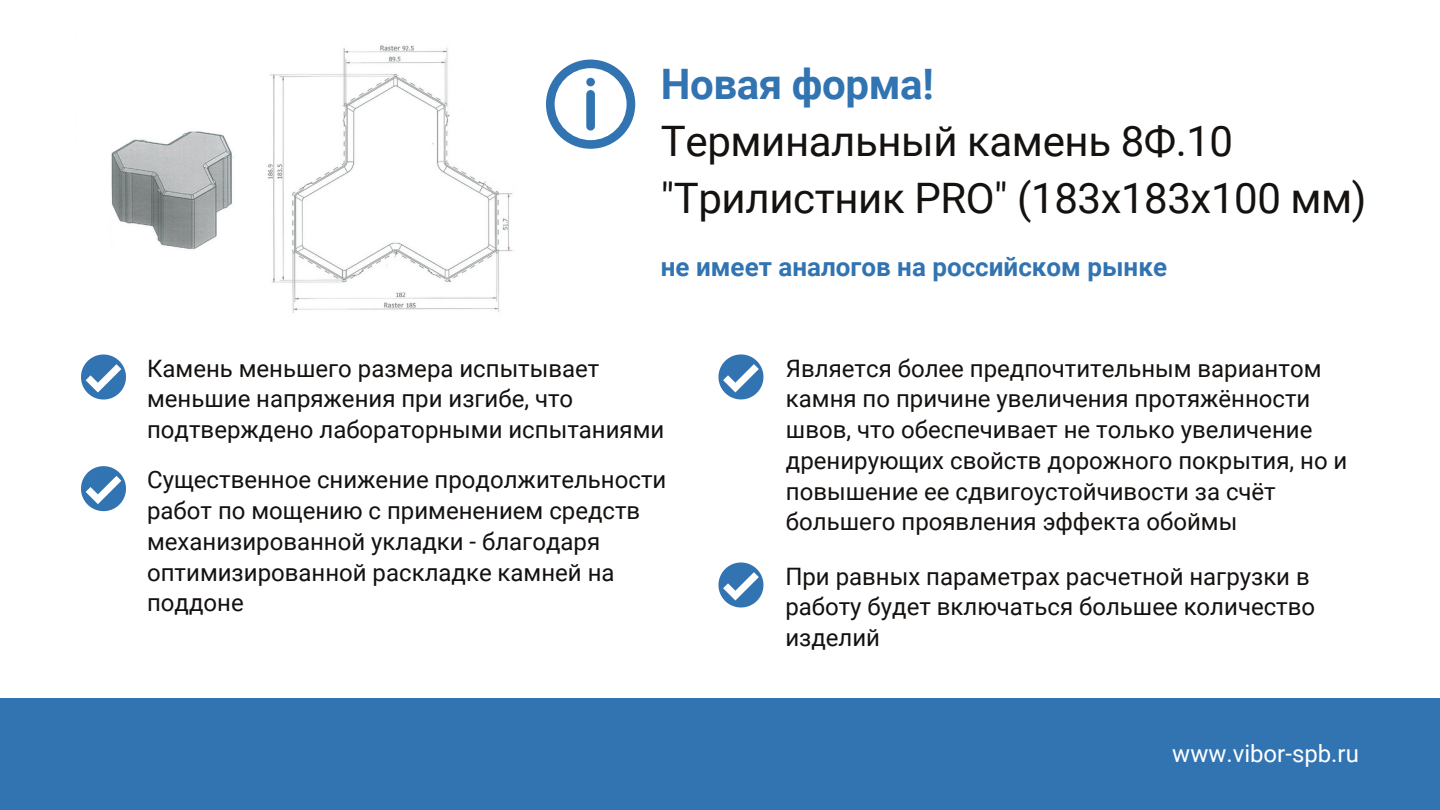
<style>
.page{position:relative;width:1440px;height:810px;background:#fff}
.page>*{position:absolute;margin:0;border:0;box-sizing:border-box;transform-origin:0 0}
.t1{font:42px/57px "Roboto";letter-spacing:-.01em;color:#14110f}
.t2{font:700 42px "Roboto";letter-spacing:-.01em;color:#3274b1}
.t3{font:700 26px "Roboto";color:#3274b1}
.t4{font:24px/30.8px "Roboto";color:#14110f}
.t5{font:24px "Roboto";color:#fff}
</style>
<div class="page">
<img style="left:111px;top:45px;width:402px;height:268px">
<svg style="left:81px;top:355px;width:45px;height:45px"></svg>
<svg style="left:718px;top:354px;width:45px;height:45px"></svg>
<svg style="left:718px;top:563px;width:45px;height:45px"></svg>
<svg style="left:81px;top:466px;width:45px;height:45px"></svg>
<div style="left:1px;top:698px;width:1439px;height:112px;background:#3274b1"></div>
<svg style="left:546px;top:60px;width:89px;height:89px"></svg>
<div style="left:586px;top:90px;width:9px;height:41px;background:#3274b1;border-radius:4px"></div>
<div style="left:586px;top:78px;width:9px;height:8px;background:#3274b1;border-radius:50%"></div>
<p class="t2" style="left:661px;top:60px;width:274px">Новая форма!</p>
<p class="t1" style="left:661px;top:113px;width:707px">Терминальный камень 8Ф.10 "Трилистник PRO" (183х183х100 мм)</p>
<p class="t3" style="left:661px;top:252px;width:508px">не имеет аналогов на российском рынке</p>
<p class="t4" style="left:147px;top:353px;width:519px">Камень меньшего размера испытывает меньшие напряжения при изгибе, что подтверждено лабораторными испытаниями</p>
<p class="t4" style="left:147px;top:465px;width:521px">Существенное снижение продолжительности работ по мощению с применением средств механизированной укладки - благодаря оптимизированной раскладке камней на поддоне</p>
<p class="t4" style="left:786px;top:353px;width:563px">Является более предпочтительным вариантом камня по причине увеличения протяжённости швов, что обеспечивает не только увеличение дренирующих свойств дорожного покрытия, но и повышение ее сдвигоустойчивости за счёт большего проявления эффекта обоймы</p>
<p class="t4" style="left:785px;top:561px;width:531px">При равных параметрах расчетной нагрузки в работу будет включаться большее количество изделий</p>
<p class="t5" style="left:1172px;top:740px;width:188px">www.vibor-spb.ru</p>
</div>
